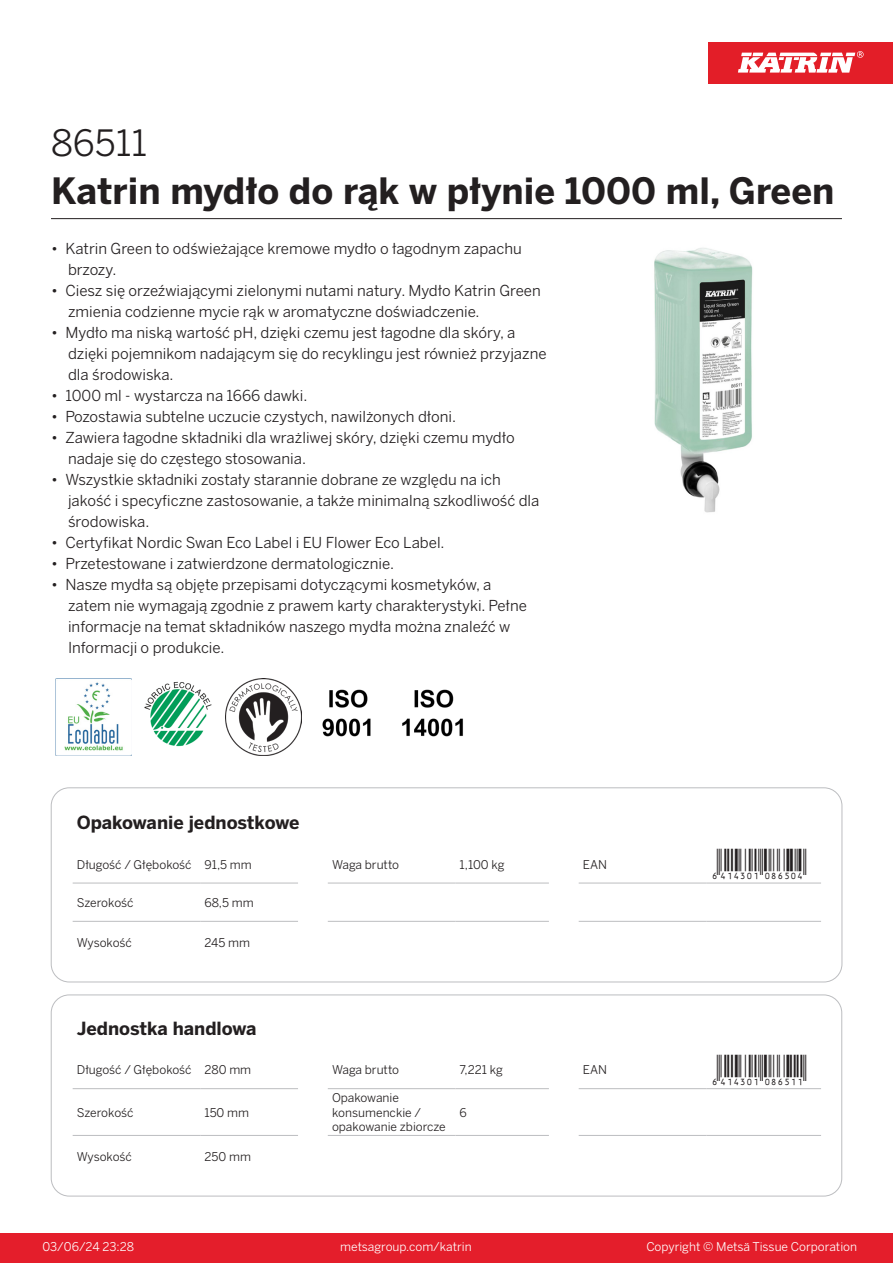
<style>
.page{position:relative;width:893px;height:1263px;background:#fff}
.page>*{position:absolute;margin:0;border:0;box-sizing:border-box;transform-origin:0 0}
.Product_Name{font:700 36px "Benton Sans";color:#231f20}
.External_material_co{font:36px "Benton Sans";color:#231f20}
.T_EAN{font:30px "Viisas EAN Matala";color:#231f20}
.T_TableHeader{font:700 18px "Benton Sans";color:#231f20}
.MarketingBullets{font:15px/21px "Benton Sans";color:#231f20}
.T_TableBody{font:12px/14.4px "Benton Sans";color:#231f20}
.t1{font:12px "Benton Sans";color:#fff}
</style>
<div class="page">
<div style="left:0;top:1233px;width:893px;height:30px;background:#e41e2b"></div>
<div style="left:708px;top:43px;width:185px;height:41px;background:#e31e28"></div>
<svg style="left:738px;top:51px;width:126px;height:22px"></svg>
<hr style="left:73px;top:883px;width:127px;height:1px;background:#bcbdc0">
<hr style="left:200px;top:883px;width:98px;height:1px;background:#bcbdc0">
<hr style="left:328px;top:883px;width:127px;height:1px;background:#bcbdc0">
<hr style="left:455px;top:883px;width:94px;height:1px;background:#bcbdc0">
<hr style="left:579px;top:883px;width:127px;height:1px;background:#bcbdc0">
<hr style="left:706px;top:883px;width:115px;height:1px;background:#bcbdc0">
<hr style="left:73px;top:921px;width:127px;height:1px;background:#bcbdc0">
<hr style="left:200px;top:921px;width:98px;height:1px;background:#bcbdc0">
<hr style="left:328px;top:921px;width:127px;height:1px;background:#bcbdc0">
<hr style="left:455px;top:921px;width:94px;height:1px;background:#bcbdc0">
<hr style="left:579px;top:921px;width:127px;height:1px;background:#bcbdc0">
<hr style="left:706px;top:921px;width:115px;height:1px;background:#bcbdc0">
<div style="left:51px;top:788px;width:791px;height:194px;border:1px solid #bcbdc0;border-radius:18px"></div>
<hr style="left:73px;top:1088px;width:127px;height:1px;background:#bcbdc0">
<hr style="left:200px;top:1088px;width:98px;height:1px;background:#bcbdc0">
<hr style="left:328px;top:1088px;width:127px;height:1px;background:#bcbdc0">
<hr style="left:455px;top:1088px;width:94px;height:1px;background:#bcbdc0">
<hr style="left:579px;top:1088px;width:127px;height:1px;background:#bcbdc0">
<hr style="left:706px;top:1088px;width:115px;height:1px;background:#bcbdc0">
<hr style="left:73px;top:1135px;width:127px;height:1px;background:#bcbdc0">
<hr style="left:200px;top:1135px;width:98px;height:1px;background:#bcbdc0">
<hr style="left:328px;top:1135px;width:127px;height:1px;background:#bcbdc0">
<hr style="left:455px;top:1135px;width:94px;height:1px;background:#bcbdc0">
<hr style="left:579px;top:1135px;width:127px;height:1px;background:#bcbdc0">
<hr style="left:706px;top:1135px;width:115px;height:1px;background:#bcbdc0">
<div style="left:51px;top:995px;width:791px;height:201px;border:1px solid #bcbdc0;border-radius:18px"></div>
<img style="left:654px;top:248px;width:99px;height:265px">
<img style="left:55px;top:679px;width:77px;height:76px">
<img style="left:144px;top:681px;width:68px;height:66px">
<img style="left:225px;top:679px;width:77px;height:76px">
<img style="left:322px;top:689px;width:49px;height:48px">
<img style="left:402px;top:689px;width:61px;height:48px">
<hr style="left:51px;top:218px;width:791px;height:1px;background:#231f20">
<p class="External_material_co" style="left:51px;top:121px;width:97px">86511</p>
<p class="Product_Name" style="left:51px;top:168px;width:785px">Katrin mydło do rąk w płynie 1000 ml, Green</p>
<p class="MarketingBullets" style="left:68px;top:238px;width:455px;text-indent:-17px">• Katrin Green to odświeżające kremowe mydło o łagodnym zapachu brzozy.</p>
<p class="MarketingBullets" style="left:68px;top:280px;width:474px;text-indent:-17px">• Ciesz się orzeźwiającymi zielonymi nutami natury. Mydło Katrin Green zmienia codzienne mycie rąk w aromatyczne doświadczenie.</p>
<p class="MarketingBullets" style="left:68px;top:322px;width:480px;text-indent:-17px">• Mydło ma niską wartość pH, dzięki czemu jest łagodne dla skóry, a dzięki pojemnikom nadającym się do recyklingu jest również przyjazne dla środowiska.</p>
<p class="MarketingBullets" style="left:51px;top:385px;width:258px">• 1000 ml - wystarcza na 1666 dawki.</p>
<p class="MarketingBullets" style="left:51px;top:406px;width:407px">• Pozostawia subtelne uczucie czystych, nawilżonych dłoni.</p>
<p class="MarketingBullets" style="left:68px;top:427px;width:448px;text-indent:-17px">• Zawiera łagodne składniki dla wrażliwej skóry, dzięki czemu mydło nadaje się do częstego stosowania.</p>
<p class="MarketingBullets" style="left:68px;top:469px;width:473px;text-indent:-17px">• Wszystkie składniki zostały starannie dobrane ze względu na ich jakość i specyficzne zastosowanie, a także minimalną szkodliwość dla środowiska.</p>
<p class="MarketingBullets" style="left:51px;top:532px;width:395px">• Certyfikat Nordic Swan Eco Label i EU Flower Eco Label.</p>
<p class="MarketingBullets" style="left:51px;top:553px;width:345px">• Przetestowane i zatwierdzone dermatologicznie.</p>
<p class="MarketingBullets" style="left:68px;top:574px;width:460px;text-indent:-17px">• Nasze mydła są objęte przepisami dotyczącymi kosmetyków, a zatem nie wymagają zgodnie z prawem karty charakterystyki. Pełne informacje na temat składników naszego mydła można znaleźć w Informacji o produkcie.</p>
<p class="T_TableHeader" style="left:77px;top:811px;width:224px">Opakowanie jednostkowe</p>
<p class="T_TableBody" style="left:77px;top:857px;width:116px">Długość / Głębokość</p>
<p class="T_TableBody" style="left:204px;top:857px;width:49px">91,5 mm</p>
<p class="T_TableBody" style="left:332px;top:857px;width:69px">Waga brutto</p>
<p class="T_TableBody" style="left:460px;top:857px;width:46px">1,100 kg</p>
<p class="T_TableBody" style="left:583px;top:857px;width:26px">EAN</p>
<p class="T_EAN" style="left:710px;top:848px;width:97px">*6414301086504*</p>
<p class="T_TableBody" style="left:77px;top:895px;width:58px">Szerokość</p>
<p class="T_TableBody" style="left:204px;top:895px;width:51px">68,5 mm</p>
<p class="T_TableBody" style="left:77px;top:936px;width:56px">Wysokość</p>
<p class="T_TableBody" style="left:204px;top:936px;width:47px">245 mm</p>
<p class="T_TableHeader" style="left:77px;top:1017px;width:181px">Jednostka handlowa</p>
<p class="T_TableBody" style="left:77px;top:1063px;width:116px">Długość / Głębokość</p>
<p class="T_TableBody" style="left:204px;top:1063px;width:48px">280 mm</p>
<p class="T_TableBody" style="left:332px;top:1063px;width:69px">Waga brutto</p>
<p class="T_TableBody" style="left:460px;top:1063px;width:45px">7,221 kg</p>
<p class="T_TableBody" style="left:583px;top:1063px;width:26px">EAN</p>
<p class="T_EAN" style="left:710px;top:1054px;width:97px">*6414301086511*</p>
<p class="T_TableBody" style="left:77px;top:1105px;width:58px">Szerokość</p>
<p class="T_TableBody" style="left:204px;top:1105px;width:46px">150 mm</p>
<p class="T_TableBody" style="left:332px;top:1091px;width:115px">Opakowanie konsumenckie / opakowanie zbiorcze</p>
<p class="T_TableBody" style="left:460px;top:1105px;width:9px">6</p>
<p class="T_TableBody" style="left:77px;top:1150px;width:56px">Wysokość</p>
<p class="T_TableBody" style="left:204px;top:1150px;width:48px">250 mm</p>
<p class="t1" style="left:43px;top:1239px;width:93px">03/06/24 23:28</p>
<p class="t1" style="left:340px;top:1239px;width:133px">metsagroup.com/katrin</p>
<p class="t1" style="left:646px;top:1239px;width:212px">Copyright © Metsä Tissue Corporation</p>
</div>
